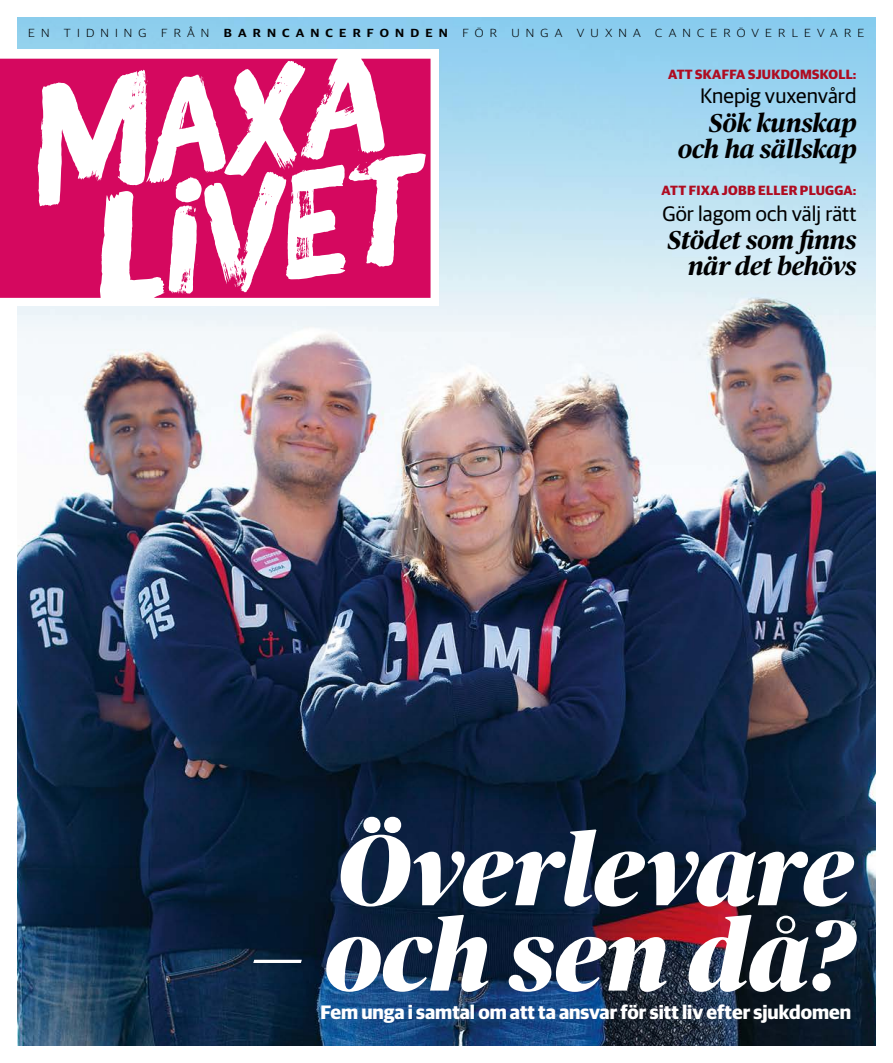
<style>
.page{position:relative;width:893px;height:1063px;background:#fff}
.page>*{position:absolute;margin:0;border:0;box-sizing:border-box;transform-origin:0 0}
.t1{font:italic 800 100.05px "Publico Banner";letter-spacing:.005em;color:#fff}
.t2{font:italic 700 25.8px/26.1px "Publico Headline";color:#000;text-align:right}
.t3{font:21px "Guardian Sans";letter-spacing:.005em;color:#000}
.t4{font:700 19.5px "Guardian Sans";color:#fff}
.t5{font:700 13.35px "Guardian Sans";letter-spacing:.02em;color:#af0c21}
.t6{font:300 11.7px "Guardian Sans";letter-spacing:.47em;color:#000;scale:1.11 1}
.s1{font-weight:600}
</style>
<div class="page">
<img style="left:17px;top:332px;width:859px;height:714px">
<div style="left:17px;top:17px;width:859px;height:315px;background:linear-gradient(to bottom,#86ccf0,#e9f1f3)"></div>
<div style="left:9px;top:50px;width:430px;height:256px;background:#fff"></div>
<svg style="left:0;top:59px;width:431px;height:239px;fill:#d5085f"></svg>
<p class="t6" style="left:28px;top:25px;width:753px">EN TIDNING FRÅN <span class="s1">BARNCANCERFONDEN</span> FÖR UNGA VUXNA CANCE RÖVE RLE VARE</p>
<p class="t5" style="left:668px;top:64px;width:190px">att skaffa sjukdomskoll:</p>
<h3 class="t3" style="left:700px;top:81px;width:158px">Knepig vuxenvård</h3>
<h2 class="t2" style="left:678px;top:109px;width:180px">Sök kunskap och ha sällskap</h2>
<p class="t5" style="left:661px;top:180px;width:197px">Att fixa jobb eller plugga:</p>
<h3 class="t3" style="left:662px;top:198px;width:196px">Gör lagom och välj rätt</h3>
<h2 class="t2" style="left:668px;top:226px;width:190px">Stödet som finns när det behövs</h2>
<h1 class="t1" style="left:338px;top:817px;width:517px">Överlevare</h1>
<h1 class="t1" style="left:248px;top:903px;width:607px">– och sen då?</h1>
<h3 class="t4" style="left:320px;top:998px;width:532px">Fem unga i samtal om att ta ansvar för sitt liv efter sjukdomen</h3>
</div>
